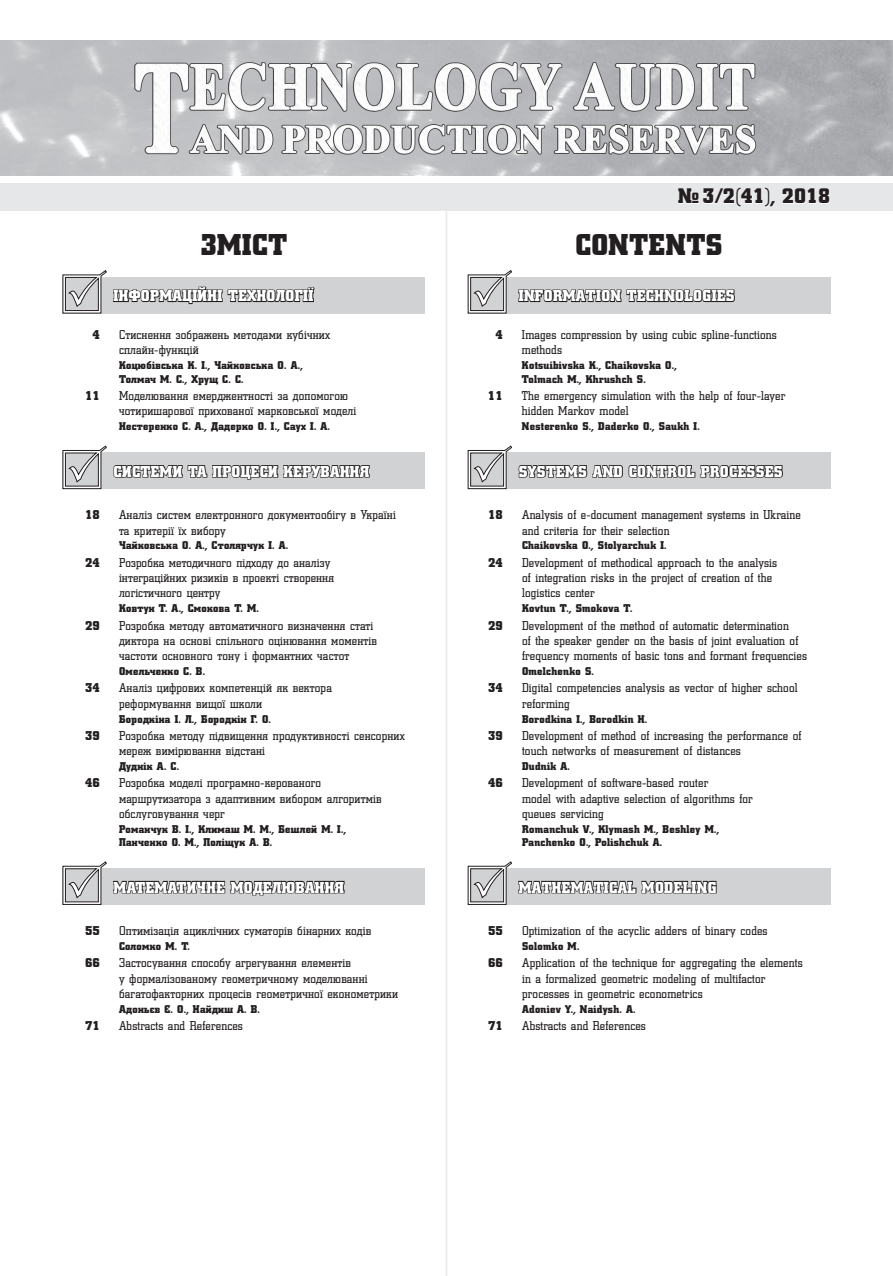
<style>
.page{position:relative;width:893px;height:1276px;background:#fff}
.page>*{position:absolute;margin:0;border:0;box-sizing:border-box;transform-origin:0 0}
.t1{font:30px "Coliseum Black C";letter-spacing:.025em;color:#231f20}
.t2{font:21px "Coliseum Black C";color:#231f20}
.t3{font:15.75px "Coliseum Black C";letter-spacing:.025em;color:#fff}
.t4{font:12.75px/15.3px "Coliseum C";letter-spacing:.015em;color:#231f20}
.t5{font:12.75px "Coliseum Black C";letter-spacing:.015em;color:#231f20}
.t6{font:11.25px/13.5px "Coliseum Black C";letter-spacing:.025em;color:#231f20}
</style>
<div class="page">
<div style="left:0;top:183px;width:893px;height:27px;background:#e6e7e9"></div>
<svg style="left:678px;top:188px;width:98px;height:19px"></svg>
<svg style="left:782px;top:188px;width:48px;height:16px"></svg>
<img style="left:0;top:41px;width:893px;height:135px">
<hr style="left:446px;top:203px;width:1px;height:1073px;background:#e6e7e9">
<div style="left:63px;top:277px;width:362px;height:36px;background:#d1d2d4"></div>
<svg style="left:62px;top:270px;width:253px;height:44px"></svg>
<div style="left:468px;top:277px;width:362px;height:36px;background:#d1d2d4"></div>
<svg style="left:467px;top:270px;width:269px;height:44px"></svg>
<div style="left:63px;top:453px;width:362px;height:36px;background:#d1d2d4"></div>
<svg style="left:113px;top:465px;width:257px;height:15px"></svg>
<svg style="left:62px;top:445px;width:45px;height:44px"></svg>
<div style="left:63px;top:868px;width:362px;height:37px;background:#d1d2d4"></div>
<svg style="left:62px;top:861px;width:283px;height:44px"></svg>
<div style="left:468px;top:453px;width:362px;height:36px;background:#d1d2d4"></div>
<svg style="left:467px;top:445px;width:317px;height:44px"></svg>
<div style="left:468px;top:868px;width:362px;height:37px;background:#d1d2d4"></div>
<svg style="left:467px;top:861px;width:250px;height:44px"></svg>
<h2 class="t2" style="left:678px;top:184px;width:154px">№ 3/2(41), 2018</h2>
<h1 class="t1" style="left:201px;top:227px;width:87px">ЗМІСТ</h1>
<h1 class="t1" style="left:575px;top:227px;width:149px">CONTENTS</h1>
<p class="t3" style="left:114px;top:287px;width:201px">ІНФОРМАЦІЙНІ ТЕХНОЛОГІЇ</p>
<p class="t3" style="left:519px;top:287px;width:217px">INFORMATION TECHNOLOGIES</p>
<p class="t5" style="left:92px;top:327px;width:9px">4</p>
<p class="t4" style="left:119px;top:327px;width:212px">Стиснення зображень методами кубічних сплайн-функцій</p>
<p class="t6" style="left:119px;top:358px;width:185px">Коцюбівська К. І., Чайковська О. А.,<br>Толмач М. С., Хрущ С. С.</p>
<p class="t5" style="left:85px;top:388px;width:16px">11</p>
<p class="t4" style="left:119px;top:388px;width:239px">Моделювання емерджентності за допомогою чотиришарової прихованої марковської моделі</p>
<p class="t6" style="left:119px;top:419px;width:212px">Нестеренко С. А., Дадерко О. І., Саух І. А.</p>
<p class="t3" style="left:114px;top:462px;width:257px">СИСТЕМИ ТА ПРОЦЕСИ КЕРУВАННЯ</p>
<p class="t5" style="left:85px;top:507px;width:16px">18</p>
<p class="t4" style="left:119px;top:507px;width:278px">Аналіз систем електронного документообігу в Україні та критерії їх вибору</p>
<p class="t6" style="left:119px;top:539px;width:171px">Чайковська О. А., Столярчук І. А.</p>
<p class="t5" style="left:85px;top:555px;width:16px">24</p>
<p class="t4" style="left:119px;top:554px;width:216px">Розробка методичного підходу до аналізу інтеграційних ризиків в проекті створення логістичного центру</p>
<p class="t6" style="left:119px;top:601px;width:141px">Ковтун Т. А., Смокова Т. М.</p>
<p class="t5" style="left:85px;top:618px;width:16px">29</p>
<p class="t4" style="left:119px;top:617px;width:260px">Розробка методу автоматичного визначення статі диктора на основі спільного оцінювання моментів частоти основного тону і формантних частот</p>
<p class="t6" style="left:119px;top:664px;width:88px">Омельченко С. В.</p>
<p class="t5" style="left:85px;top:681px;width:16px">34</p>
<p class="t4" style="left:119px;top:680px;width:214px">Аналіз цифрових компетенцій як вектора реформування вищої школи</p>
<p class="t6" style="left:119px;top:712px;width:153px">Бородкіна І. Л., Бородкін Г. О.</p>
<p class="t5" style="left:85px;top:728px;width:16px">39</p>
<p class="t4" style="left:119px;top:728px;width:287px">Розробка методу підвищення продуктивності сенсорних мереж вимірювання відстані</p>
<p class="t6" style="left:119px;top:759px;width:61px">Дуднік А. С.</p>
<p class="t5" style="left:85px;top:776px;width:16px">46</p>
<p class="t4" style="left:119px;top:775px;width:264px">Розробка моделі програмно-керованого маршрутизатора з адаптивним вибором алгоритмів обслуговування черг</p>
<p class="t6" style="left:119px;top:822px;width:228px">Романчук В. І., Климаш М. М., Бешлей М. І.,<br>Панченко О. М., Поліщук А. В.</p>
<p class="t3" style="left:114px;top:878px;width:232px">МАТЕМАТИЧНЕ МОДЕЛЮВАННЯ</p>
<p class="t5" style="left:85px;top:923px;width:16px">55</p>
<p class="t4" style="left:119px;top:923px;width:254px">Оптимізація ациклічних суматорів бінарних кодів</p>
<p class="t6" style="left:119px;top:939px;width:72px">Соломко М. Т.</p>
<p class="t5" style="left:85px;top:955px;width:16px">66</p>
<p class="t4" style="left:119px;top:955px;width:281px">Застосування способу агрегування елементів<br>у формалізованому геометричному моделюванні багатофакторних процесів геометричної економетрики</p>
<p class="t6" style="left:119px;top:1002px;width:142px">Адоньєв Є. О., Найдиш А. В.</p>
<p class="t5" style="left:85px;top:1018px;width:16px">71</p>
<p class="t4" style="left:119px;top:1018px;width:125px">Abstracts and References</p>
<p class="t5" style="left:495px;top:327px;width:9px">4</p>
<p class="t4" style="left:522px;top:327px;width:256px">Images compression by using cubic spline-functions methods</p>
<p class="t6" style="left:522px;top:358px;width:156px">Kotsuibivska K., Chaikovska O.,<br>Tolmach M., Khrushсh S.</p>
<p class="t5" style="left:488px;top:388px;width:16px">11</p>
<p class="t4" style="left:522px;top:388px;width:265px">The emergency simulation with the help of four-layer hidden Markov model</p>
<p class="t6" style="left:522px;top:419px;width:179px">Nesterenko S., Daderko O., Saukh I.</p>
<p class="t3" style="left:519px;top:462px;width:265px">SYSTEMS AND CONTROL PROCESSES</p>
<p class="t5" style="left:488px;top:507px;width:16px">18</p>
<p class="t4" style="left:522px;top:507px;width:280px">Analysis of e-document management systems in Ukraine and criteria for their selection</p>
<p class="t6" style="left:522px;top:539px;width:146px">Chaikovska O., Stolyarchuk I.</p>
<p class="t5" style="left:488px;top:555px;width:16px">24</p>
<p class="t4" style="left:522px;top:554px;width:256px">Development of methodical approach to the analysis of integration risks in the project of creation of the logistics center</p>
<p class="t6" style="left:522px;top:601px;width:112px">Kovtun T., Smokova T.</p>
<p class="t5" style="left:488px;top:618px;width:16px">29</p>
<p class="t4" style="left:522px;top:617px;width:286px">Development of the method of automatic determination<br>of the speaker gender on the basis of joint evaluation of frequency moments of basic tons and formant frequencies</p>
<p class="t6" style="left:522px;top:664px;width:73px">Omelchenko S.</p>
<p class="t5" style="left:488px;top:681px;width:16px">34</p>
<p class="t4" style="left:522px;top:680px;width:277px">Digital competencies analysis as vector of higher school reforming</p>
<p class="t6" style="left:522px;top:712px;width:127px">Borodkina I., Borodkin H.</p>
<p class="t5" style="left:488px;top:728px;width:16px">39</p>
<p class="t4" style="left:522px;top:728px;width:281px">Development of method of increasing the performance of touch networks of measurement of distances</p>
<p class="t6" style="left:522px;top:759px;width:49px">Dudnik A.</p>
<p class="t5" style="left:488px;top:776px;width:16px">46</p>
<p class="t4" style="left:522px;top:775px;width:232px">Development of software-based router<br>model with adaptive selection of algorithms for queues servicing</p>
<p class="t6" style="left:522px;top:822px;width:198px">Romanchuk V., Klymash M., Beshley M.,<br>Panchenko O., Polishchuk A.</p>
<p class="t3" style="left:519px;top:878px;width:199px">MATHEMATICAL MODELING</p>
<p class="t5" style="left:488px;top:923px;width:16px">55</p>
<p class="t4" style="left:522px;top:923px;width:247px">Optimization of the acyclic adders of binary codes</p>
<p class="t6" style="left:522px;top:939px;width:59px">Solomko M.</p>
<p class="t5" style="left:488px;top:955px;width:16px">66</p>
<p class="t4" style="left:522px;top:955px;width:282px">Application of the technique for aggregating the elements in a formalized geometric modeling of multifactor processes in geometric econometrics</p>
<p class="t6" style="left:522px;top:1002px;width:115px">Adoniev Y., Naidysh. A.</p>
<p class="t5" style="left:488px;top:1018px;width:16px">71</p>
<p class="t4" style="left:522px;top:1018px;width:125px">Abstracts and References</p>
</div>
